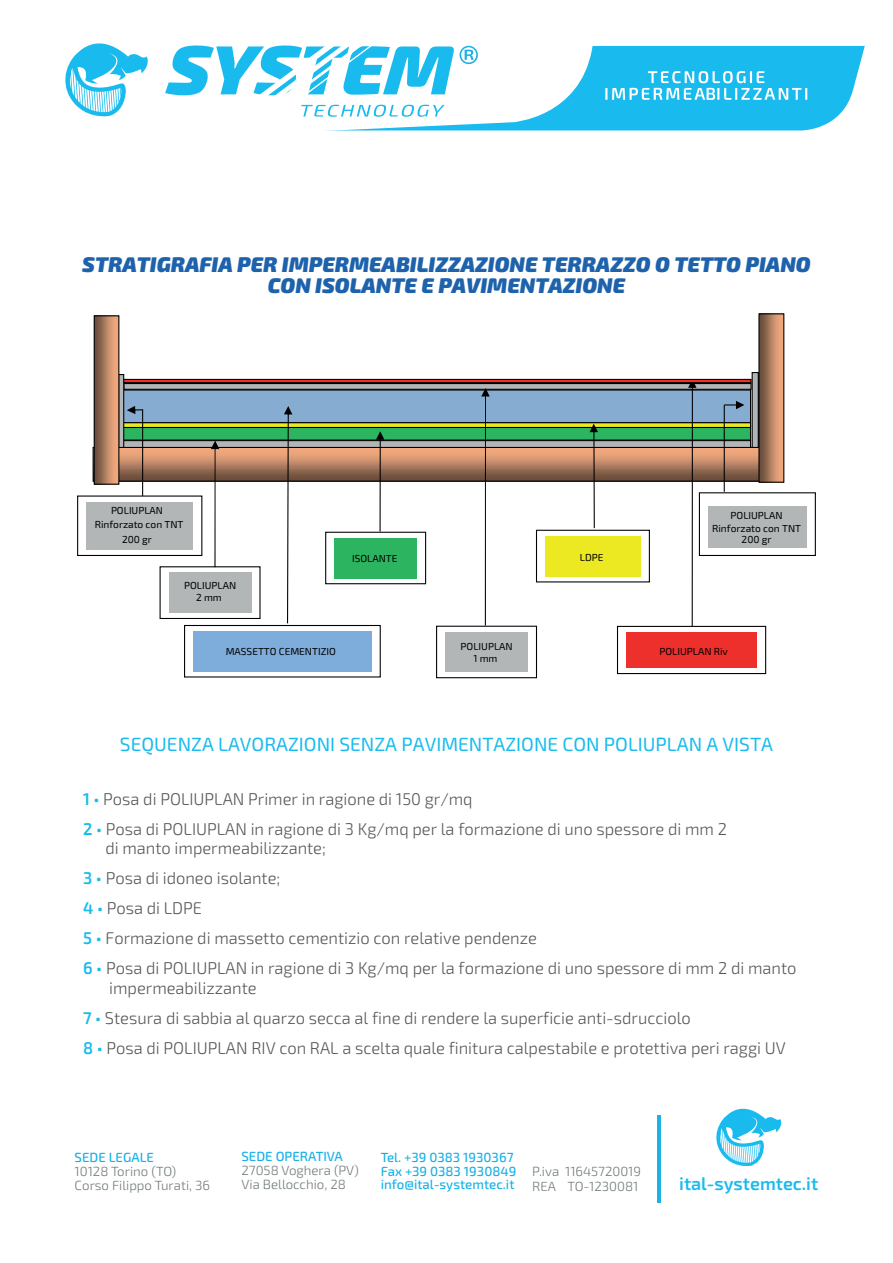
<style>
.page{position:relative;width:893px;height:1263px;background:#fff}
.page>*{position:absolute;margin:0;border:0;box-sizing:border-box;transform-origin:0 0}
.t1{font:italic 900 21.3px/21.3px "Exo 2";color:#1e62ac;text-align:center}
.t2{font:19.2px "Exo 2";color:#19bbee}
.t3{font:600 18.15px "Exo 2";color:#19bbee}
.t4{font:300 16.95px/30px "Exo 2";color:#555858}
.t5{font:300 13.35px/14.2px "Exo 2";color:#727a7c}
.t6{font:500 13.35px/13.5px "Exo 2";color:#18b1e7}
.t7{font:10.2px/14.2px "Exo 2";color:#000001;text-align:center}
.s1{font-weight:600;color:#19bbee}
</style>
<div class="page">
<svg style="left:601px;top:46px;width:264px;height:84px;background:#2dc1ef"></svg>
<svg style="left:325px;top:45px;width:276px;height:86px;fill:#19bbee"></svg>
<svg style="left:605px;top:65px;width:216px;height:42px;background:#3cc5f0"></svg>
<svg style="left:65px;top:43px;width:83px;height:74px"></svg>
<svg style="left:165px;top:45px;width:403px;height:72px"></svg>
<hr style="left:658px;top:1115px;width:3px;height:88px;background:#1ab2e8">
<svg style="left:716px;top:1108px;width:66px;height:58px"></svg>
<img style="left:119px;top:449px;width:639px;height:31px">
<div style="left:93px;top:447px;width:691px;height:35px;border:1px solid #000001"></div>
<div style="left:123px;top:441px;width:627px;height:6px;background:#b3b6b6"></div>
<div style="left:123px;top:440px;width:628px;height:8px;border:1px solid #000001"></div>
<div style="left:123px;top:425px;width:627px;height:15px;background:#2db460"></div>
<div style="left:123px;top:425px;width:628px;height:16px;border:1px solid #000001"></div>
<hr style="left:123px;top:423px;width:627px;height:4px;background:#ece822">
<div style="left:123px;top:422px;width:628px;height:6px;border:1px solid #000001"></div>
<div style="left:123px;top:390px;width:627px;height:33px;background:#87acd1"></div>
<div style="left:123px;top:389px;width:628px;height:34px;border:1px solid #000001"></div>
<div style="left:124px;top:384px;width:627px;height:5px;background:#b3b6b6"></div>
<div style="left:123px;top:383px;width:629px;height:7px;border:1px solid #000001"></div>
<div style="left:160px;top:566px;width:101px;height:53px;border:1px solid #000001"></div>
<div style="left:169px;top:573px;width:83px;height:21px;background:#b3b6b6"></div>
<div style="left:169px;top:594px;width:83px;height:19px;background:#b3b6b6"></div>
<svg style="left:211px;top:441px;width:8px;height:126px"></svg>
<div style="left:325px;top:532px;width:101px;height:52px;border:1px solid #000001"></div>
<svg style="left:376px;top:431px;width:8px;height:100px"></svg>
<div style="left:536px;top:530px;width:114px;height:52px;border:1px solid #000001"></div>
<div style="left:545px;top:536px;width:96px;height:40px;background:#ece822"></div>
<div style="left:184px;top:625px;width:197px;height:52px;border:1px solid #000001"></div>
<div style="left:193px;top:631px;width:179px;height:40px;background:#7faddb"></div>
<div style="left:436px;top:626px;width:101px;height:52px;border:1px solid #000001"></div>
<div style="left:445px;top:632px;width:83px;height:22px;background:#b3b6b6"></div>
<div style="left:445px;top:654px;width:83px;height:18px;background:#b3b6b6"></div>
<div style="left:617px;top:626px;width:149px;height:48px;border:1px solid #000001"></div>
<div style="left:626px;top:632px;width:131px;height:35px;background:#ee302d"></div>
<svg style="left:590px;top:424px;width:8px;height:104px"></svg>
<svg style="left:284px;top:406px;width:8px;height:217px"></svg>
<svg style="left:481px;top:388px;width:9px;height:237px"></svg>
<svg style="left:688px;top:383px;width:8px;height:243px"></svg>
<div style="left:752px;top:373px;width:6px;height:74px;background:#b3b6b6"></div>
<div style="left:752px;top:372px;width:7px;height:76px;border:1px solid #000001"></div>
<div style="left:119px;top:375px;width:5px;height:72px;background:#b3b6b6"></div>
<div style="left:118px;top:374px;width:6px;height:74px;border:1px solid #000001"></div>
<img style="left:760px;top:315px;width:22px;height:166px">
<div style="left:758px;top:313px;width:26px;height:170px;border:1px solid #000001"></div>
<img style="left:96px;top:317px;width:21px;height:166px">
<div style="left:94px;top:315px;width:25px;height:170px;border:1px solid #000001"></div>
<div style="left:123px;top:379px;width:629px;height:4px;border:1px solid #000001"></div>
<div style="left:77px;top:495px;width:125px;height:61px;border:1px solid #000001"></div>
<hr style="left:142px;top:409px;width:1px;height:87px;background:#000001">
<svg style="left:127px;top:406px;width:16px;height:8px"></svg>
<svg style="left:724px;top:401px;width:20px;height:8px"></svg>
<hr style="left:724px;top:405px;width:1px;height:87px;background:#000001">
<div style="left:699px;top:492px;width:117px;height:64px;border:1px solid #000001"></div>
<div style="left:86px;top:502px;width:107px;height:16px;background:#b3b6b6"></div>
<div style="left:86px;top:518px;width:107px;height:16px;background:#b3b6b6"></div>
<div style="left:86px;top:534px;width:107px;height:15px;background:#b3b6b6"></div>
<div style="left:335px;top:538px;width:82px;height:40px;background:#2db460"></div>
<div style="left:708px;top:506px;width:98px;height:42px;background:#b3b6b6"></div>
<p class="t1" style="left:82px;top:254px;width:730px">STRATIGRAFIA PER IMPERMEABILIZZAZIONE TERRAZZO O TETTO PIANO<br>CON ISOLANTE E PAVIMENTAZIONE</p>
<p class="t7" style="left:95px;top:504px;width:90px">POLIUPLAN<br>Rinforzato con TNT<br>200 gr</p>
<p class="t7" style="left:730px;top:508px;width:54px">POLIUPLAN</p>
<p class="t7" style="left:712px;top:523px;width:90px;line-height:10.9px">Rinforzato con TNT<br>200 gr</p>
<p class="t7" style="left:352px;top:551px;width:47px">ISOLANTE</p>
<p class="t7" style="left:580px;top:550px;width:25px">LDPE</p>
<p class="t7" style="left:184px;top:580px;width:54px;line-height:12.1px">POLIUPLAN<br>2 mm</p>
<p class="t7" style="left:226px;top:645px;width:112px">MASSETTO CEMENTIZIO</p>
<p class="t7" style="left:461px;top:640px;width:54px;line-height:12.1px">POLIUPLAN<br>1 mm</p>
<p class="t7" style="left:659px;top:645px;width:70px">POLIUPLAN Riv</p>
<p class="t2" style="left:120px;top:733px;width:655px">SEQUENZA LAVORAZIONI SENZA PAVIMENTAZIONE CON POLIUPLAN A VISTA</p>
<p class="t4" style="left:83px;top:784px;width:645px"><span class="s1">1 •</span> Posa di POLIUPLAN Primer in ragione di 150 gr/mq<br><span class="s1">2 •</span> Posa di POLIUPLAN in ragione di 3 Kg/mq per la formazione di uno spessore di mm 2</p>
<p class="t4" style="left:83px;top:834px;width:715px;text-indent:22px">di manto impermeabilizzante;<br><span class="s1">3 •</span> Posa di idoneo isolante;<br><span class="s1">4 •</span> Posa di LDPE<br><span class="s1">5 •</span> Formazione di massetto cementizio con relative pendenze<br><span class="s1">6 •</span> Posa di POLIUPLAN in ragione di 3 Kg/mq per la formazione di uno spessore di mm 2 di manto</p>
<p class="t4" style="left:83px;top:973px;width:704px;text-indent:26px">impermeabilizzante<br><span class="s1">7 •</span> Stesura di sabbia al quarzo secca al fine di rendere la superficie anti-sdrucciolo<br><span class="s1">8 •</span> Posa di POLIUPLAN RIV con RAL a scelta quale finitura calpestabile e protettiva peri raggi UV</p>
<p class="t6" style="left:75px;top:1150px;width:81px">SEDE LEGALE</p>
<p class="t5" style="left:75px;top:1164px;width:137px">10128 Torino (TO)<br>Corso Filippo Turati, 36</p>
<p class="t6" style="left:241px;top:1149px;width:103px">SEDE OPERATIVA</p>
<p class="t5" style="left:241px;top:1163px;width:119px">27058 Voghera (PV)<br>Via Bellocchio, 28</p>
<p class="t6" style="left:381px;top:1151px;width:137px">Tel. +39 0383 1930367<br>Fax +39 0383 1930849 info@ital-systemtec.it</p>
<p class="t5" style="left:532px;top:1165px;width:110px">P.iva 11645720019<br>REA TO-1230081</p>
<p class="t3" style="left:679px;top:1173px;width:141px">ital-systemtec.it</p>
</div>
